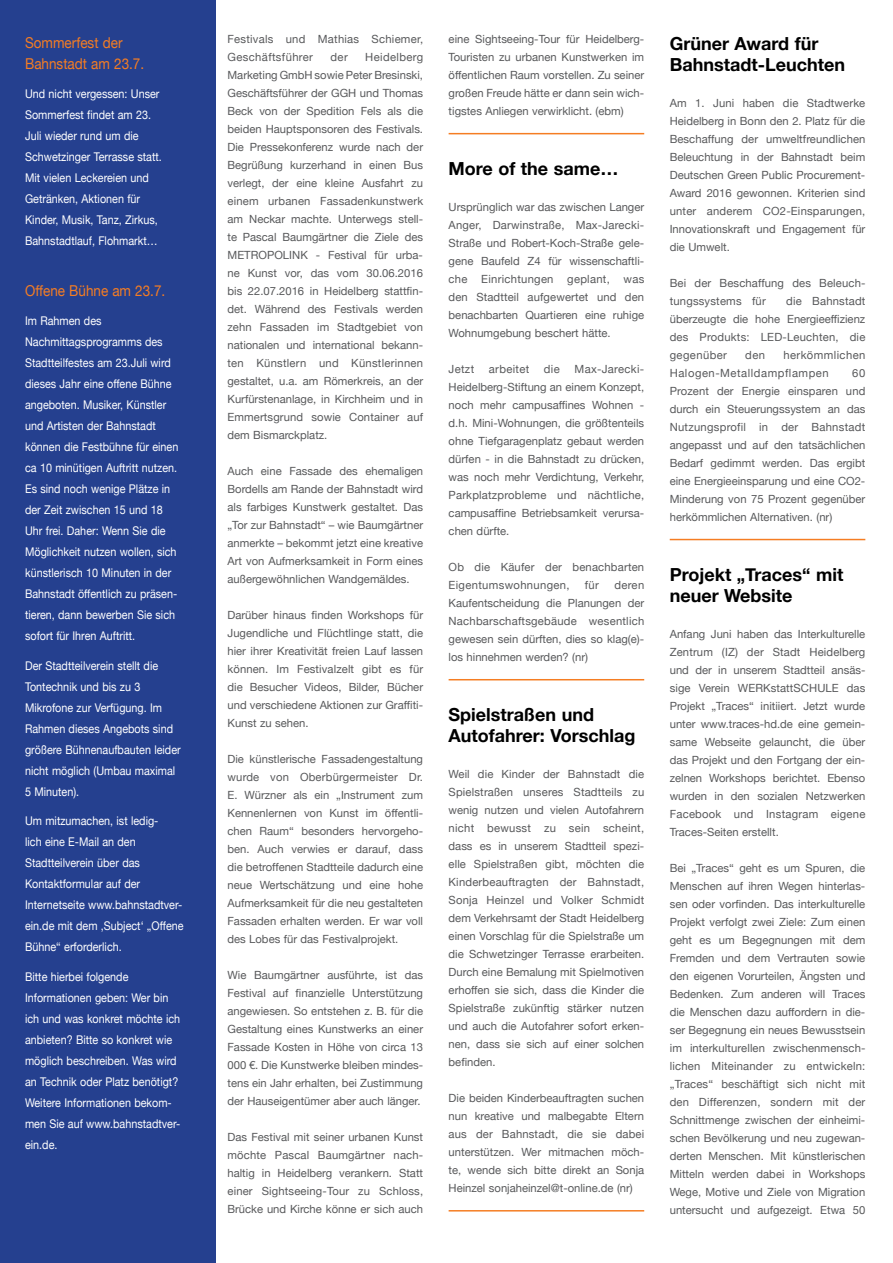
<style>
.page{position:relative;width:893px;height:1263px;background:#fff}
.page>*{position:absolute;margin:0;border:0;box-sizing:border-box;transform-origin:0 0}
.t1{font:700 18px/21px "Helvetica Neue";color:#000}
.t2{font:15px/21px "Helvetica Neue";color:#f57d23;scale:.9 1}
.t3{font:12px/21px "Helvetica Neue";color:#fff;scale:.9 1}
.t4{font:11.25px/18px "Helvetica Neue";color:#58595b;text-align:justify}
.t5{font:11.25px/18px "Helvetica Neue";letter-spacing:.02em;color:#58595b}
.t6{font:11.25px/18px "Helvetica Neue";letter-spacing:.05em;color:#58595b}
.t7{font:11.25px "Helvetica Neue";letter-spacing:.025em;color:#58595b}
</style>
<div class="page">
<div style="left:0;top:0;width:216px;height:1263px;background:#25408f"></div>
<hr style="left:449px;top:133px;width:195px;height:1px;background:#f57d23">
<hr style="left:449px;top:679px;width:195px;height:1px;background:#f57d23">
<hr style="left:449px;top:1210px;width:195px;height:1px;background:#f57d23">
<hr style="left:670px;top:539px;width:195px;height:1px;background:#f57d23">
<h2 class="t2" style="left:25px;top:33px;width:134px">Sommerfest der<br>Bahnstadt am 23.7.</h2>
<p class="t3" style="left:25px;top:84px;width:153px">Und nicht vergessen: Unser<br>Sommerfest findet am 23.<br>Juli wieder rund um die<br>Schwetzinger Terrasse statt.<br>Mit vielen Leckereien und<br>Getränken, Aktionen für<br>Kinder, Musik, Tanz, Zirkus,<br>Bahnstadtlauf, Flohmarkt…</p>
<h2 class="t2" style="left:25px;top:281px;width:157px">Offene Bühne am 23.7.</h2>
<p class="t3" style="left:25px;top:311px;width:172px">Im Rahmen des<br>Nachmittagsprogramms des<br>Stadtteilfestes am 23.Juli wird dieses Jahr eine offene Bühne angeboten. Musiker, Künstler und Artisten der Bahnstadt können die Festbühne für einen ca 10 minütigen Auftritt nutzen.<br>Es sind noch wenige Plätze in der Zeit zwischen 15 und 18<br>Uhr frei. Daher: Wenn Sie die<br>Möglichkeit nutzen wollen, sich künstlerisch 10 Minuten in der<br>Bahnstadt öffentlich zu präsen&shy;tieren, dann bewerben Sie sich sofort für Ihren Auftritt.</p>
<p class="t3" style="left:25px;top:656px;width:174px">Der Stadtteilverein stellt die<br>Tontechnik und bis zu 3<br>Mikrofone zur Verfügung. Im<br>Rahmen dieses Angebots sind größere Bühnenaufbauten leider nicht möglich (Umbau maximal<br>5 Minuten).</p>
<p class="t3" style="left:25px;top:811px;width:178px">Um mitzumachen, ist ledig-<br>lich eine E-Mail an den<br>Stadtteilverein über das<br>Kontaktformular auf der<br>Internetseite www.bahnstadtver&shy;ein.de mit dem ‚Subject‘ „Offene<br>Bühne“ erforderlich.</p>
<p class="t3" style="left:25px;top:967px;width:174px">Bitte hierbei folgende<br>Informationen geben: Wer bin ich und was konkret möchte ich anbieten? Bitte so konkret wie möglich beschreiben. Was wird an Technik oder Platz benötigt?<br>Weitere Informationen bekom&shy;men Sie auf www.bahnstadtver&shy;ein.de.</p>
<p class="t5" style="left:227px;top:31px;width:197px">Festivals und Mathias Schiemer,<br>Geschäftsführer</p>
<p class="t4" style="left:227px;top:49px;width:197px;text-indent:138px">Heidelberg Marketing GmbH sowie Peter Bresinski, Geschäftsführer der GGH und Thomas Beck von der Spedition Fels als die beiden Hauptsponsoren des Festivals.<br>Die Pressekonferenz wurde nach der Begrüßung kurzerhand in einen Bus verlegt, der eine kleine Ausfahrt zu einem urbanen Fassadenkunstwerk am Neckar machte. Unterwegs stell&shy;te Pascal Baumgärtner die Ziele des METROPOLINK - Festival für urba&shy;ne Kunst vor, das vom 30.06.2016 bis 22.07.2016 in Heidelberg stattfin&shy;det. Während des Festivals werden zehn Fassaden im Stadtgebiet von nationalen und international bekann&shy;ten Künstlern und Künstlerinnen gestaltet, u.a. am Römerkreis, an der Kurfürstenanlage, in Kirchheim und in Emmertsgrund sowie Container auf dem Bismarckplatz.</p>
<p class="t4" style="left:227px;top:463px;width:197px">Auch eine Fassade des ehemaligen Bordells am Rande der Bahnstadt wird als farbiges Kunstwerk gestaltet. Das „Tor zur Bahnstadt“ – wie Baumgärtner anmerkte – bekommt jetzt eine kreative Art von Aufmerksamkeit in Form eines außergewöhnlichen Wandgemäldes.</p>
<p class="t4" style="left:227px;top:607px;width:197px">Darüber hinaus finden Workshops für Jugendliche und Flüchtlinge statt, die hier ihrer Kreativität freien Lauf lassen können. Im Festivalzelt gibt es für die Besucher Videos, Bilder, Bücher und verschiedene Aktionen zur Graffiti-Kunst zu sehen.</p>
<p class="t4" style="left:227px;top:751px;width:197px">Die künstlerische Fassadengestaltung wurde von Oberbürgermeister Dr.<br>E. Würzner als ein „Instrument zum Kennenlernen von Kunst im öffentli&shy;chen Raum“ besonders hervorgeho&shy;ben. Auch verwies er darauf, dass die betroffenen Stadtteile dadurch eine neue Wertschätzung und eine hohe Aufmerksamkeit für die neu gestalteten Fassaden erhalten werden. Er war voll des Lobes für das Festivalprojekt.</p>
<p class="t4" style="left:227px;top:967px;width:197px">Wie Baumgärtner ausführte, ist das Festival auf finanzielle Unterstützung angewiesen. So entstehen z. B. für die Gestaltung eines Kunstwerks an einer Fassade Kosten in Höhe von circa 13<br>000 €. Die Kunstwerke bleiben mindes&shy;tens ein Jahr erhalten, bei Zustimmung der Hauseigentümer aber auch länger.</p>
<p class="t4" style="left:227px;top:1129px;width:197px">Das Festival mit seiner urbanen Kunst möchte Pascal Baumgärtner nach&shy;haltig in Heidelberg verankern. Statt einer Sightseeing-Tour zu Schloss, Brücke und Kirche könne er sich auch</p>
<p class="t4" style="left:331px;top:49px;width:19px">der</p>
<p class="t4" style="left:449px;top:31px;width:197px">eine Sightseeing-Tour für Heidelberg-Touristen zu urbanen Kunstwerken im öffentlichen Raum vorstellen. Zu seiner großen Freude hätte er dann sein wich&shy;tigstes Anliegen verwirklicht. (ebm)</p>
<h1 class="t1" style="left:449px;top:158px;width:171px">More of the same…</h1>
<p class="t4" style="left:449px;top:199px;width:197px">Ursprünglich war das zwischen Langer Anger, Darwinstraße, Max-Jarecki-Straße und Robert-Koch-Straße gele&shy;gene Baufeld Z4 für wissenschaftli&shy;che Einrichtungen geplant, was den Stadtteil aufgewertet und den benachbarten Quartieren eine ruhige Wohnumgebung beschert hätte.</p>
<p class="t4" style="left:449px;top:361px;width:27px">Jetzt</p>
<p class="t7" style="left:489px;top:361px;width:42px">arbeitet</p>
<p class="t4" style="left:544px;top:361px;width:17px">die</p>
<p class="t4" style="left:449px;top:361px;width:197px;text-indent:126px">Max-Jarecki-Heidelberg-Stiftung an einem Konzept, noch mehr campusaffines Wohnen - d.h. Mini-Wohnungen, die größtenteils ohne Tiefgaragenplatz gebaut werden dürfen - in die Bahnstadt zu drücken, was noch mehr Verdichtung, Verkehr, Parkplatzprobleme und nächtliche, campusaffine Betriebsamkeit verursa&shy;chen dürfte.</p>
<p class="t4" style="left:449px;top:559px;width:197px">Ob die Käufer der benachbarten<br>Eigentumswohnungen,</p>
<p class="t4" style="left:585px;top:577px;width:15px">für</p>
<p class="t4" style="left:449px;top:577px;width:197px;text-indent:166px">deren Kaufentscheidung die Planungen der Nachbarschaftsgebäude wesentlich gewesen sein dürften, dies so klag(e)- los hinnehmen werden? (nr)</p>
<h1 class="t1" style="left:449px;top:704px;width:188px">Spielstraßen und<br>Autofahrer: Vorschlag</h1>
<p class="t4" style="left:449px;top:766px;width:197px">Weil die Kinder der Bahnstadt die Spielstraßen unseres Stadtteils zu wenig nutzen und vielen Autofahrern nicht bewusst zu sein scheint, dass es in unserem Stadtteil spezi&shy;elle Spielstraßen gibt, möchten die Kinderbeauftragten der Bahnstadt, Sonja Heinzel und Volker Schmidt dem Verkehrsamt der Stadt Heidelberg einen Vorschlag für die Spielstraße um die Schwetzinger Terrasse erarbeiten.<br>Durch eine Bemalung mit Spielmotiven erhoffen sie sich, dass die Kinder die Spielstraße zukünftig stärker nutzen und auch die Autofahrer sofort erken&shy;nen, dass sie sich auf einer solchen befinden.</p>
<p class="t4" style="left:449px;top:1090px;width:197px">Die beiden Kinderbeauftragten suchen nun kreative und malbegabte Eltern aus der Bahnstadt, die sie dabei unterstützen. Wer mitmachen möch&shy;te, wende sich bitte direkt an Sonja Heinzel sonjaheinzel@t-online.de (nr)</p>
<h1 class="t1" style="left:670px;top:33px;width:177px">Grüner Award für<br>Bahnstadt-Leuchten</h1>
<p class="t4" style="left:670px;top:94px;width:197px">Am 1. Juni haben die Stadtwerke Heidelberg in Bonn den 2. Platz für die Beschaffung der umweltfreundlichen Beleuchtung in der Bahnstadt beim Deutschen Green Public Procurement-Award 2016 gewonnen. Kriterien sind unter anderem CO2-Einsparungen, Innovationskraft und Engagement für die Umwelt.</p>
<p class="t4" style="left:670px;top:274px;width:196px">Bei der Beschaffung des Beleuch&shy;tungssystems für</p>
<p class="t4" style="left:670px;top:292px;width:197px;text-indent:117px">die Bahnstadt überzeugte die hohe Energieeffizienz des Produkts: LED-Leuchten, die gegenüber</p>
<p class="t6" style="left:670px;top:346px;width:197px;text-indent:114px">herkömmlichen<br>Halogen-Metalldampflampen</p>
<p class="t4" style="left:745px;top:346px;width:21px">den</p>
<p class="t4" style="left:670px;top:364px;width:197px;text-indent:183px">60<br>Prozent der Energie einsparen und durch ein Steuerungssystem an das Nutzungsprofil in der Bahnstadt angepasst und auf den tatsächlichen Bedarf gedimmt werden. Das ergibt eine Energieeinsparung und eine CO2- Minderung von 75 Prozent gegenüber herkömmlichen Alternativen. (nr)</p>
<h1 class="t1" style="left:670px;top:564px;width:175px">Projekt „Traces“ mit neuer Website</h1>
<p class="t4" style="left:670px;top:625px;width:197px">Anfang Juni haben das Interkulturelle Zentrum (IZ) der Stadt Heidelberg und der in unserem Stadtteil ansäs&shy;sige Verein WERKstattSCHULE das Projekt „Traces“ initiiert. Jetzt wurde unter www.traces-hd.de eine gemein&shy;same Webseite gelauncht, die über das Projekt und den Fortgang der ein&shy;zelnen Workshops berichtet. Ebenso wurden in den sozialen Netzwerken Facebook und Instagram eigene Traces-Seiten erstellt.</p>
<p class="t4" style="left:670px;top:859px;width:197px">Bei „Traces“ geht es um Spuren, die Menschen auf ihren Wegen hinterlas&shy;sen oder vorfinden. Das interkulturelle Projekt verfolgt zwei Ziele: Zum einen geht es um Begegnungen mit dem Fremden und dem Vertrauten sowie den eigenen Vorurteilen, Ängsten und Bedenken. Zum anderen will Traces die Menschen dazu auffordern in die&shy;ser Begegnung ein neues Bewusstsein im interkulturellen zwischenmensch&shy;lichen Miteinander zu entwickeln: „Traces“ beschäftigt sich nicht mit den Differenzen, sondern mit der Schnittmenge zwischen der einheimi&shy;schen Bevölkerung und neu zugewan&shy;derten Menschen. Mit künstlerischen Mitteln werden dabei in Workshops Wege, Motive und Ziele von Migration untersucht und aufgezeigt. Etwa 50</p>
</div>
